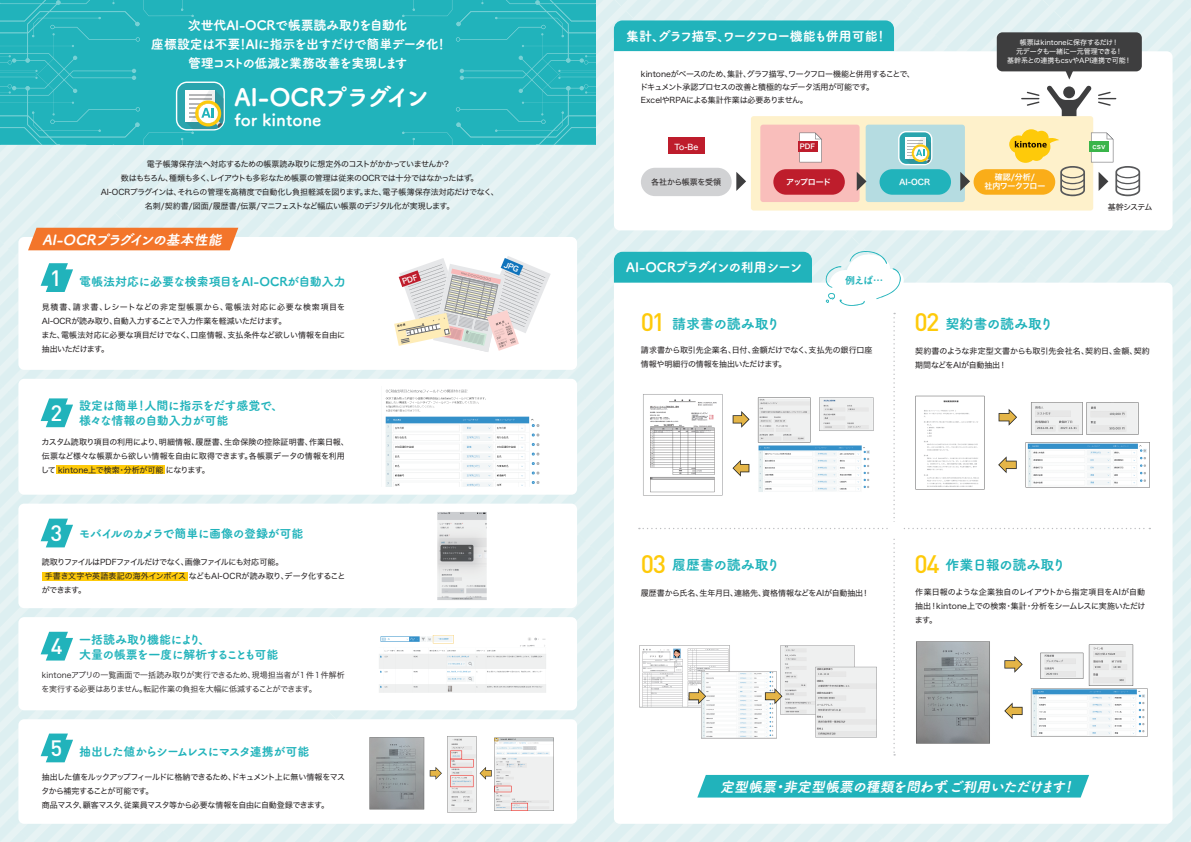
<style>
.page{position:relative;width:1191px;height:842px;background:#def0f1}
.page>*{position:absolute;margin:0;border:0;box-sizing:border-box;transform-origin:0 0}
.t1{font:24px "Tsuku A Rd Gothic Std E";letter-spacing:-.09em;color:#fff}
.t2{font:500 22px "DIN Pro";color:#fff}
.t3{font:16.8px "Tsuku A Rd Gothic Std E";color:#fff}
.t4{font:italic 14px "Tsuku A Rd Gothic Std E";color:#fff}
.t5{font:14px "Tsuku A Rd Gothic Std E";letter-spacing:-.01em;color:#21b3bb}
.t6{font:14px "Tsuku A Rd Gothic Std E";letter-spacing:-.05em;color:#21b3bb}
.t7{font:13px/19px "Tsuku A Rd Gothic Std E";letter-spacing:-.04em;color:#fff;text-align:center}
.t8{font:13px "Tsuku A Rd Gothic Std E";letter-spacing:-.12em;color:#fff}
.t9{font:13px "Tsuku A Rd Gothic Std E";letter-spacing:-.08em;color:#fff}
.t10{font:12px/15px "Tsuku A Rd Gothic Std E";letter-spacing:-.04em;color:#21b3bb}
.t11{font:12px "Tsuku A Rd Gothic Std E";color:#21b3bb}
.t12{font:12px "Tsuku A Rd Gothic Std E";letter-spacing:-.11em;color:#21b3bb}
.t13{font:10px "Tsuku A Rd Gothic Std E";color:#21b3bb}
.t14{font:8px/14px "Hiragino Sans W4";letter-spacing:-.03em;color:#231f20;text-align:justify}
.t15{font:8px/14px "Hiragino Sans W4";letter-spacing:-.005em;color:#231f20}
.t16{font:8px/13px "Hiragino Sans W4";letter-spacing:-.05em;color:#231f20}
.t17{font:8px/14px "Hiragino Sans W4";letter-spacing:-.065em;color:#231f20}
.t18{font:8px/14px "Hiragino Sans W3";letter-spacing:-.035em;color:#231f20}
.t19{font:8px "Hiragino Sans W4";letter-spacing:-.01em;color:#231f20}
.t20{font:8px "Hiragino Sans W4";letter-spacing:-.07em;color:#231f20}
.t21{font:8px/9px "Hiragino Sans W6";letter-spacing:-.04em;color:#fff;text-align:center}
.t22{font:8px "Hiragino Sans W5";color:#fff}
.t23{font:7px/9px "Hiragino Sans W4";letter-spacing:-.025em;color:#fff;text-align:center}
.t24{font:7px "Hiragino Sans W6";color:#fff}
.s1{font-family:"DIN Pro";font-weight:500;font-size:22px;color:#fff}
.s2{font-family:"DIN Pro";font-weight:500;font-size:25px;color:#feca0a}
</style>
<div class="page">
<div style="left:0;top:0;width:595px;height:145px;background:#21b3bb"></div>
<svg style="left:402px;top:0;width:193px;height:145px"></svg>
<div style="left:18px;top:237px;width:559px;height:133px;background:#fff;border-radius:6px"></div>
<div style="left:18px;top:379px;width:559px;height:116px;background:#fff;border-radius:6px"></div>
<div style="left:18px;top:504px;width:559px;height:104px;background:#fff;border-radius:6px"></div>
<div style="left:18px;top:617px;width:559px;height:93px;background:#fff;border-radius:6px"></div>
<div style="left:18px;top:719px;width:559px;height:105px;background:#fff;border-radius:6px"></div>
<div style="left:176px;top:82px;width:49px;height:49px;border:3px solid #fff;border-radius:10px"></div>
<svg style="left:0;top:0;width:223px;height:145px"></svg>
<div style="left:614px;top:20px;width:280px;height:31px;background:#21b3bb"></div>
<div style="left:614px;top:51px;width:558px;height:179px;background:#fff"></div>
<div style="left:614px;top:283px;width:558px;height:541px;background:#fff"></div>
<div style="left:697px;top:775px;width:392px;height:22px;background:#21b3bb"></div>
<img style="left:385px;top:389px;width:155px;height:97px">
<img style="left:369px;top:736px;width:185px;height:77px">
<svg style="left:41px;top:263px;width:32px;height:29px"></svg>
<svg style="left:41px;top:398px;width:32px;height:29px"></svg>
<div style="left:56px;top:466px;width:109px;height:8px;background:#feca0a"></div>
<svg style="left:41px;top:519px;width:32px;height:28px"></svg>
<div style="left:42px;top:572px;width:145px;height:9px;background:#feca0a"></div>
<svg style="left:41px;top:632px;width:32px;height:28px"></svg>
<svg style="left:41px;top:733px;width:32px;height:29px"></svg>
<div style="left:28px;top:228px;width:210px;height:22px;background:#f3752a"></div>
<img style="left:379px;top:635px;width:167px;height:58px">
<img style="left:437px;top:512px;width:50px;height:88px">
<div style="left:996px;top:32px;width:145px;height:39px;background:#3e3e3f;border-radius:6px"></div>
<div style="left:751px;top:116px;width:342px;height:95px;background:#fef1cb;border-radius:3px"></div>
<div style="left:641px;top:168px;width:90px;height:28px;background:#d1d2d4;border-radius:14px"></div>
<div style="left:973px;top:169px;width:82px;height:26px;background:#faad19;border-radius:13px"></div>
<div style="left:668px;top:138px;width:36px;height:16px;background:#be1d2c"></div>
<div style="left:760px;top:125px;width:99px;height:77px;background:#f9bebb;border-radius:3px"></div>
<div style="left:773px;top:169px;width:72px;height:26px;background:#be1d2c;border-radius:13px"></div>
<div style="left:798px;top:141px;width:19px;height:10px;background:#be1d2c"></div>
<svg style="left:799px;top:133px;width:23px;height:29px"></svg>
<div style="left:865px;top:125px;width:100px;height:77px;background:#b5dce1;border-radius:3px"></div>
<div style="left:879px;top:169px;width:72px;height:26px;background:#21b3bb;border-radius:13px"></div>
<div style="left:898px;top:131px;width:34px;height:34px;border:3px solid #fff;border-radius:7px"></div>
<div style="left:899px;top:132px;width:32px;height:32px;background:#2aa5ae;border-radius:7px"></div>
<svg style="left:905px;top:137px;width:26px;height:27px"></svg>
<svg style="left:856px;top:172px;width:10px;height:19px"></svg>
<svg style="left:960px;top:172px;width:10px;height:19px"></svg>
<svg style="left:736px;top:172px;width:10px;height:19px"></svg>
<svg style="left:1009px;top:69px;width:131px;height:127px"></svg>
<svg style="left:614px;top:251px;width:536px;height:504px;background:#f1f5f5"></svg>
<svg style="left:394px;top:256px;width:157px;height:96px"></svg>
<h3 class="t7" style="left:151px;top:15px;width:298px">次世代AI-OCRで帳票読み取りを自動化<br>座標設定は不要！AIに指示を出すだけで簡単データ化！管理コストの低減と業務改善を実現します</h3>
<h1 class="t1" style="left:234px;top:78px;width:197px">AI-OCRプラグイン</h1>
<h3 class="t3" style="left:234px;top:107px;width:88px">for kintone</h3>
<p class="t14" style="left:101px;top:156px;width:399px;text-align:center">電子帳簿保存法へ対応するための帳票読み取りに想定外のコストがかかっていませんか?<br>数はもちろん、種類も多く、レイアウトも多彩なため帳票の管理は従来のOCRでは十分ではなかったはず。<br>AI-OCRプラグインは、それらの管理を高精度で自動化し負担軽減を図ります。また、電子帳簿保存法対応だけでなく、名刺/契約書/図面/履歴書/伝票/マニフェストなど幅広い帳票のデジタル化が実現します。</p>
<h3 class="t4" style="left:42px;top:228px;width:184px">AI-OCRプラグインの基本性能</h3>
<h3 class="t11" style="left:50px;top:272px;width:297px"><span class="s1">1</span> 電帳法対応に必要な検索項目をAI-OCRが自動入力</h3>
<p class="t15" style="left:41px;top:299px;width:305px">見積書、請求書、レシートなどの非定型帳票から、電帳法対応に必要な検索項目をAI-OCRが読み取り、自動入力することで入力作業を軽減いただけます。<br>また、電帳法対応に必要な項目だけでなく、口座情報、支払条件など欲しい情報を自由に抽出いただけます。</p>
<h2 class="t2" style="left:50px;top:398px;width:13px">2</h2>
<h3 class="t10" style="left:79px;top:397px;width:206px">設定は簡単！人間に指示をだす感覚で、様々な情報の自動入力が可能</h3>
<p class="t15" style="left:41px;top:434px;width:309px">カスタム読取り項目の利用により、明細情報、履歴書、生命保険の控除証明書、作業日報、伝票など様々な帳票から欲しい情報を自由に取得できます。各帳票データの情報を利用して kintone上で検索・分析が可能 になります。</p>
<h3 class="t10" style="left:51px;top:526px;width:254px"><span class="s1">3</span> モバイルのカメラで簡単に画像の登録が可能</h3>
<p class="t20" style="left:42px;top:555px;width:243px">読取りファイルはPDFファイルだけでなく、画像ファイルにも対応可能。</p>
<p class="t19" style="left:45px;top:569px;width:302px">手書き文字や英語表記の海外インボイス などもAI-OCRが読み取り、データ化すること</p>
<p class="t14" style="left:42px;top:583px;width:46px">ができます。</p>
<h2 class="t2" style="left:51px;top:631px;width:13px">4</h2>
<h3 class="t10" style="left:79px;top:631px;width:201px">一括読み取り機能により、<br>大量の帳票を一度に解析することも可能</h3>
<p class="t18" style="left:42px;top:668px;width:305px">kintoneアプリの一覧画面で一括読み取りが実行できるため、現場担当者が１件１件解析を実行する必要はありません。転記作業の負担を大幅に低減することができます。</p>
<h3 class="t12" style="left:50px;top:742px;width:260px"><span class="s1">5</span> 抽出した値からシームレスにマスタ連携が可能</h3>
<p class="t17" style="left:41px;top:770px;width:305px">抽出した値をルックアップフィールドに格納できるため、ドキュメント上に無い情報をマスタから補完することが可能です。<br>商品マスタ、顧客マスタ、従業員マスタ等から必要な情報を自由に自動登録できます。</p>
<h3 class="t8" style="left:626px;top:26px;width:263px">集計、グラフ描写、ワークフロー機能も併用可能！</h3>
<p class="t16" style="left:640px;top:67px;width:276px">kintoneがベースのため、集計、グラフ描写、ワークフロー機能と併用することで、ドキュメント承認プロセスの改善と積極的なデータ活用が可能です。<br>ExcelやRPAによる集計作業は必要ありません。</p>
<p class="t22" style="left:674px;top:139px;width:25px">To-Be</p>
<p class="t24" style="left:800px;top:140px;width:17px">PDF</p>
<p class="t23" style="left:1007px;top:38px;width:126px">帳票はkintoneに保存するだけ！<br>元データも一緒に一元管理できる！<br>基幹系との連携もcsvやAPI連携で可能！</p>
<p class="t24" style="left:1092px;top:140px;width:14px">csv</p>
<p class="t14" style="left:651px;top:175px;width:71px">各社から帳票を受領</p>
<p class="t21" style="left:984px;top:172px;width:62px">確認/分析/<br>社内ワークフロー</p>
<p class="t21" style="left:786px;top:177px;width:46px">アップロード</p>
<p class="t21" style="left:899px;top:177px;width:33px">AI-OCR</p>
<h3 class="t9" style="left:626px;top:257px;width:178px">AI-OCRプラグインの利用シーン</h3>
<p class="t13" style="left:845px;top:273px;width:40px">例えば…</p>
<p class="t14" style="left:1107px;top:200px;width:46px">基幹システム</p>
<h3 class="t5" style="left:641px;top:312px;width:141px"><span class="s2">01</span> 請求書の読み取り</h3>
<p class="t14" style="left:641px;top:343px;width:233px">請求書から取引先企業名、日付、金額だけでなく、支払先の銀行口座情報や明細行の情報を抽出いただけます。</p>
<h3 class="t5" style="left:914px;top:313px;width:141px"><span class="s2">02</span> 契約書の読み取り</h3>
<p class="t15" style="left:915px;top:343px;width:236px">契約書のような非定型文書からも取引先会社名、契約日、金額、契約期間などをAIが自動抽出！</p>
<h3 class="t5" style="left:641px;top:554px;width:141px"><span class="s2">03</span> 履歴書の読み取り</h3>
<p class="t14" style="left:641px;top:585px;width:230px">履歴書から氏名、生年月日、連絡先、資格情報などをAIが自動抽出！</p>
<p class="t14" style="left:915px;top:584px;width:232px">作業日報のような企業独自のレイアウトから指定項目をAIが自動抽出！kintone上での検索・集計・分析をシームレスに実施いただけます。</p>
<h3 class="t6" style="left:914px;top:554px;width:153px"><span class="s2">04</span> 作業日報の読み取り</h3>
<h3 class="t4" style="left:720px;top:775px;width:360px">定型帳票・非定型帳票の種類を問わず、ご利用いただけます！</h3>
</div>
